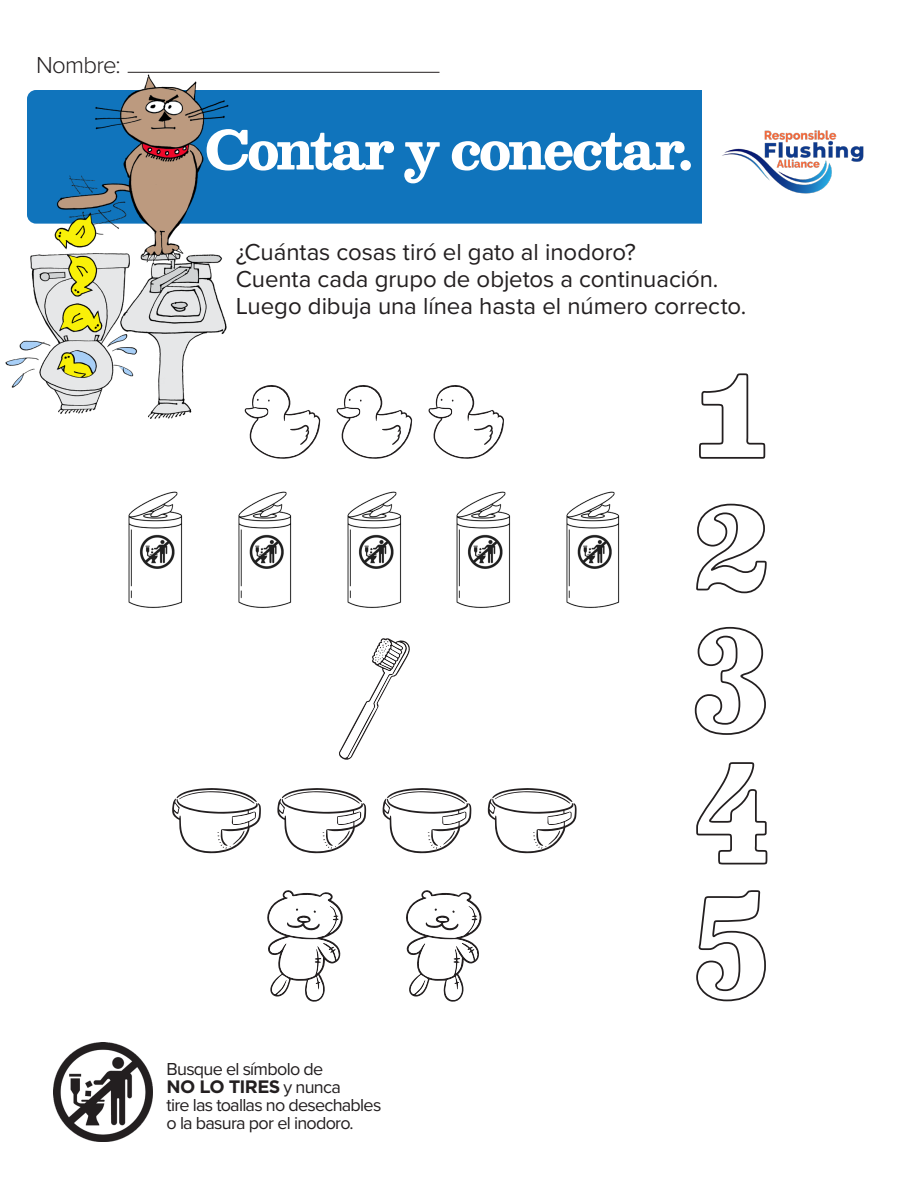
<style>
.page{position:relative;width:918px;height:1188px;background:#fff}
.page>*{position:absolute;margin:0;border:0;box-sizing:border-box;transform-origin:0 0}
.t1{font:italic 700 52.5px "Besley";letter-spacing:-.05em;color:#fff}
.t2{font:24px/27px "Proxima Nova";color:#231f20}
.t3{font:300 24px "Proxima Nova";letter-spacing:-.03em;color:#231f20}
.t4{font:18px/18px "Proxima Nova";letter-spacing:-.04em;color:#231f20}
.s1{font-family:"Gotham";font-weight:700}
</style>
<div class="page">
<div style="left:237px;top:90px;width:465px;height:134px;background:#1074bc"></div>
<hr style="left:128px;top:72px;width:311px;height:1px;background:#231f20">
<img style="left:722px;top:130px;width:142px;height:64px">
<img style="left:5px;top:71px;width:232px;height:347px">
<svg style="left:696px;top:890px;width:70px;height:112px"></svg>
<svg style="left:696px;top:762px;width:72px;height:103px"></svg>
<svg style="left:694px;top:626px;width:72px;height:109px"></svg>
<svg style="left:696px;top:503px;width:71px;height:91px"></svg>
<svg style="left:699px;top:373px;width:67px;height:86px"></svg>
<svg style="left:267px;top:890px;width:76px;height:112px"></svg>
<svg style="left:406px;top:890px;width:76px;height:112px"></svg>
<svg style="left:245px;top:385px;width:75px;height:74px"></svg>
<svg style="left:337px;top:385px;width:75px;height:74px"></svg>
<svg style="left:429px;top:385px;width:75px;height:74px"></svg>
<svg style="left:172px;top:788px;width:89px;height:65px"></svg>
<svg style="left:277px;top:788px;width:89px;height:65px"></svg>
<svg style="left:383px;top:788px;width:88px;height:65px"></svg>
<svg style="left:488px;top:788px;width:89px;height:65px"></svg>
<svg style="left:339px;top:638px;width:71px;height:122px"></svg>
<img style="left:128px;top:491px;width:55px;height:117px">
<img style="left:238px;top:491px;width:54px;height:117px">
<img style="left:347px;top:491px;width:55px;height:117px">
<img style="left:456px;top:491px;width:55px;height:117px">
<img style="left:566px;top:491px;width:54px;height:117px">
<img style="left:54px;top:1043px;width:99px;height:98px">
<p class="t3" style="left:36px;top:47px;width:86px">Nombre:</p>
<p class="t1" style="left:204px;top:121px;width:490px">Contar y conectar.</p>
<p class="t2" style="left:236px;top:237px;width:512px">¿Cuántas cosas tiró el gato al inodoro?<br>Cuenta cada grupo de objetos a continuación.<br>Luego dibuja una línea hasta el número correcto.</p>
<p class="t4" style="left:166px;top:1059px;width:216px">Busque el símbolo de<br><span class="s1">NO LO TIRES</span> y nunca<br>tire las toallas no desechables o la basura por el inodoro.</p>
</div>
